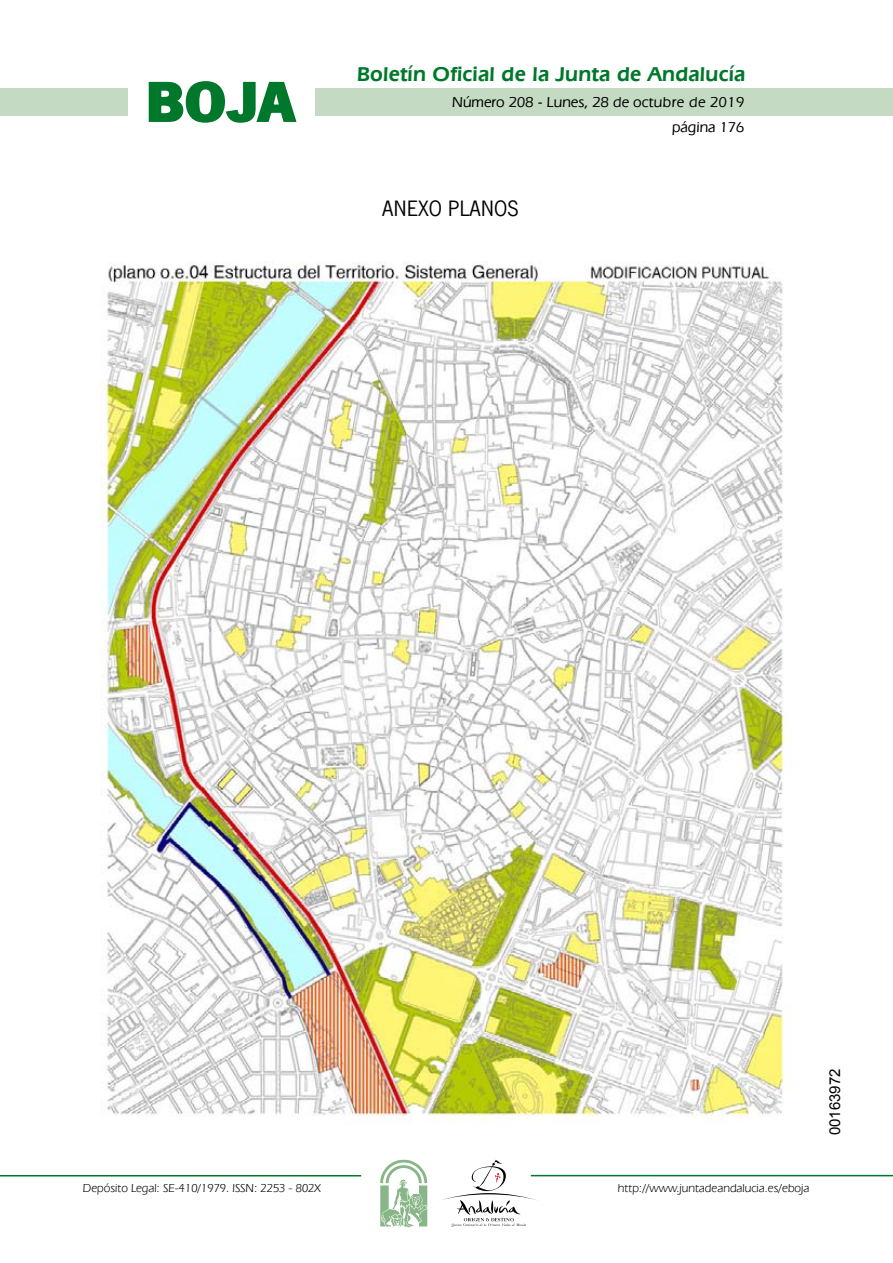
<style>
.page{position:relative;width:893px;height:1263px;background:#fff}
.page>*{position:absolute;margin:0;border:0;box-sizing:border-box;transform-origin:0 0}
.t1{font:700 57.75px "News Got T";color:#00782c;scale:1.14 1}
.t2{font:22.95px "News Got T";color:#000}
.t3{font:600 21px "Eras IT Cby BT";letter-spacing:.01em;color:#00782c}
.t4{font:500 15px/24.5px "Eras IT Cby BT";color:#000;text-align:right}
.t5{font:15px "Arial";color:#000}
.t6{font:12px "Eras IT Cby BT";color:#000}
</style>
<div class="page">
<div style="left:315px;top:88px;width:577px;height:28px;background:#c5dac3"></div>
<div style="left:0;top:88px;width:128px;height:28px;background:#c5dac3"></div>
<hr style="left:0;top:1175px;width:361px;height:2px;background:#00782c">
<hr style="left:531px;top:1175px;width:361px;height:1px;background:#00782c">
<svg style="left:148px;top:81px;width:149px;height:42px"></svg>
<svg style="left:380px;top:1159px;width:47px;height:68px"></svg>
<svg style="left:442px;top:1160px;width:100px;height:67px"></svg>
<img style="left:101px;top:261px;width:690px;height:864px">
<h1 class="t1" style="left:145px;top:68px;width:133px">BOJA</h1>
<h3 class="t3" style="left:357px;top:62px;width:390px">Boletín Oficial de la Junta de Andalucía</h3>
<p class="t4" style="left:452px;top:90px;width:294px">Número 208 - Lunes, 28 de octubre de 2019 página 176</p>
<h2 class="t2" style="left:382px;top:196px;width:138px">ANEXO PLANOS</h2>
<p class="t6" style="left:83px;top:1181px;width:239px">Depósito Legal: SE-410/1979. ISSN: 2253 - 802X</p>
<p class="t6" style="left:618px;top:1181px;width:193px">http://www.juntadeandalucia.es/eboja</p>
<p class="t5" style="left:825px;top:1135px;width:68px;rotate:-90deg">00163972</p>
</div>
